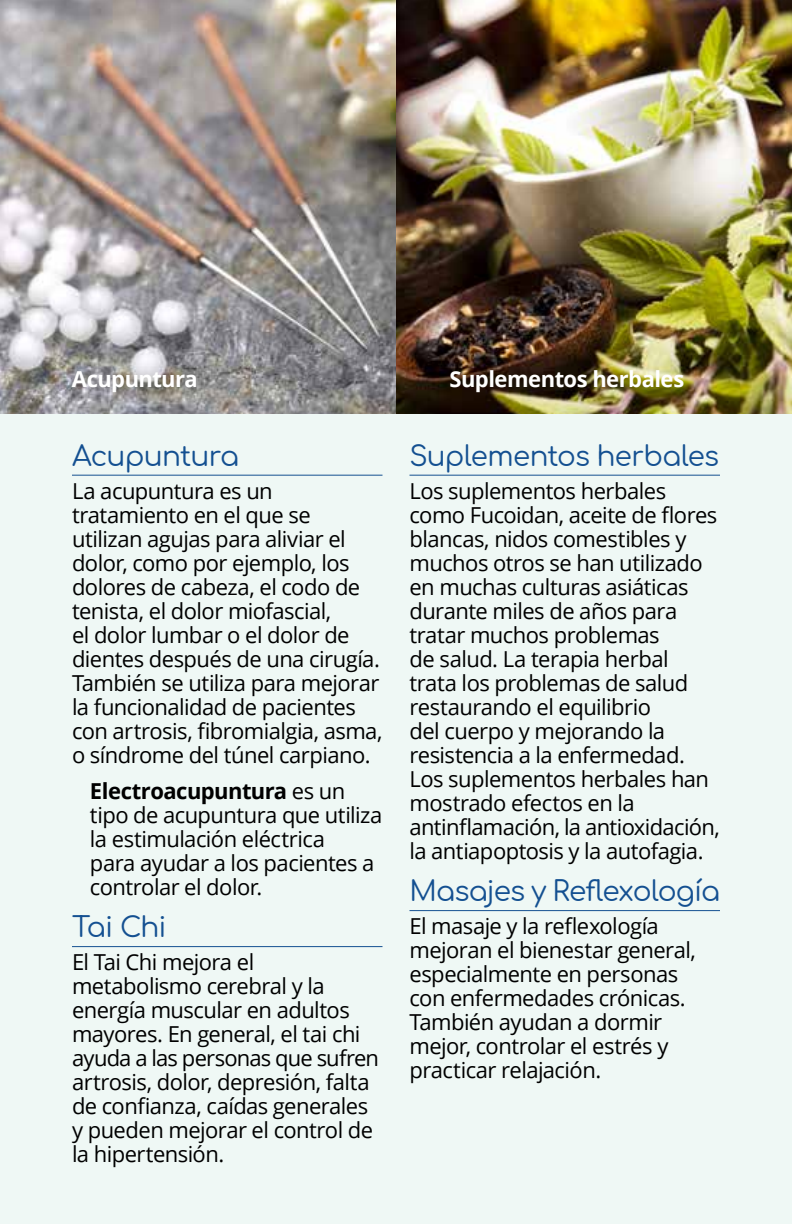
<style>
.page{position:relative;width:792px;height:1224px;background:#fff}
.page>*{position:absolute;margin:0;border:0;box-sizing:border-box;transform-origin:0 0}
.t1{font:28px "Comfortaa";letter-spacing:-.03em;color:#145091}
.t2{font:22px/24px "Open Sans";letter-spacing:-.025em;color:#000}
.t3{font:700 22px "Open Sans";letter-spacing:-.025em;color:#fff}
.s1{font-weight:700}
</style>
<div class="page">
<div style="left:0;top:387px;width:792px;height:837px;background:#eff8f5"></div>
<img style="left:0;top:0;width:792px;height:414px">
<hr style="left:72px;top:475px;width:310px;height:1px;background:#145091">
<hr style="left:72px;top:946px;width:310px;height:1px;background:#145091">
<hr style="left:410px;top:475px;width:310px;height:1px;background:#145091">
<hr style="left:410px;top:910px;width:310px;height:1px;background:#145091">
<p class="t3" style="left:72px;top:363px;width:127px">Acupuntura</p>
<p class="t3" style="left:449px;top:363px;width:236px">Suplementos herbales</p>
<p class="t1" style="left:72px;top:430px;width:169px">Acupuntura</p>
<p class="t2" style="left:72px;top:478px;width:312px">La acupuntura es un tratamiento en el que se utilizan agujas para aliviar el dolor, como por ejemplo, los dolores de cabeza, el codo de tenista, el dolor miofascial,<br>el dolor lumbar o el dolor de dientes después de una cirugía.<br>También se utiliza para mejorar la funcionalidad de pacientes con artrosis, fibromialgia, asma, o síndrome del túnel carpiano.</p>
<p class="t2" style="left:90px;top:778px;width:294px"><span class="s1">Electroacupuntura</span> es un tipo de acupuntura que utiliza la estimulación eléctrica<br>para ayudar a los pacientes a controlar el dolor.</p>
<p class="t1" style="left:72px;top:902px;width:96px">Tai Chi</p>
<p class="t2" style="left:72px;top:950px;width:309px">El Tai Chi mejora el metabolismo cerebral y la energía muscular en adultos mayores. En general, el tai chi ayuda a las personas que sufren artrosis, dolor, depresión, falta de confianza, caídas generales y pueden mejorar el control de la hipertensión.</p>
<p class="t1" style="left:410px;top:430px;width:311px">Suplementos herbales</p>
<p class="t2" style="left:410px;top:478px;width:312px">Los suplementos herbales como Fucoidan, aceite de flores blancas, nidos comestibles y muchos otros se han utilizado en muchas culturas asiáticas durante miles de años para tratar muchos problemas<br>de salud. La terapia herbal trata los problemas de salud restaurando el equilibrio<br>del cuerpo y mejorando la resistencia a la enfermedad.<br>Los suplementos herbales han mostrado efectos en la antinflamación, la antioxidación, la antiapoptosis y la autofagia.</p>
<p class="t1" style="left:410px;top:866px;width:312px">Masajes y Reflexología</p>
<p class="t2" style="left:410px;top:914px;width:288px">El masaje y la reflexología mejoran el bienestar general, especialmente en personas con enfermedades crónicas.<br>También ayudan a dormir mejor, controlar el estrés y practicar relajación.</p>
</div>
